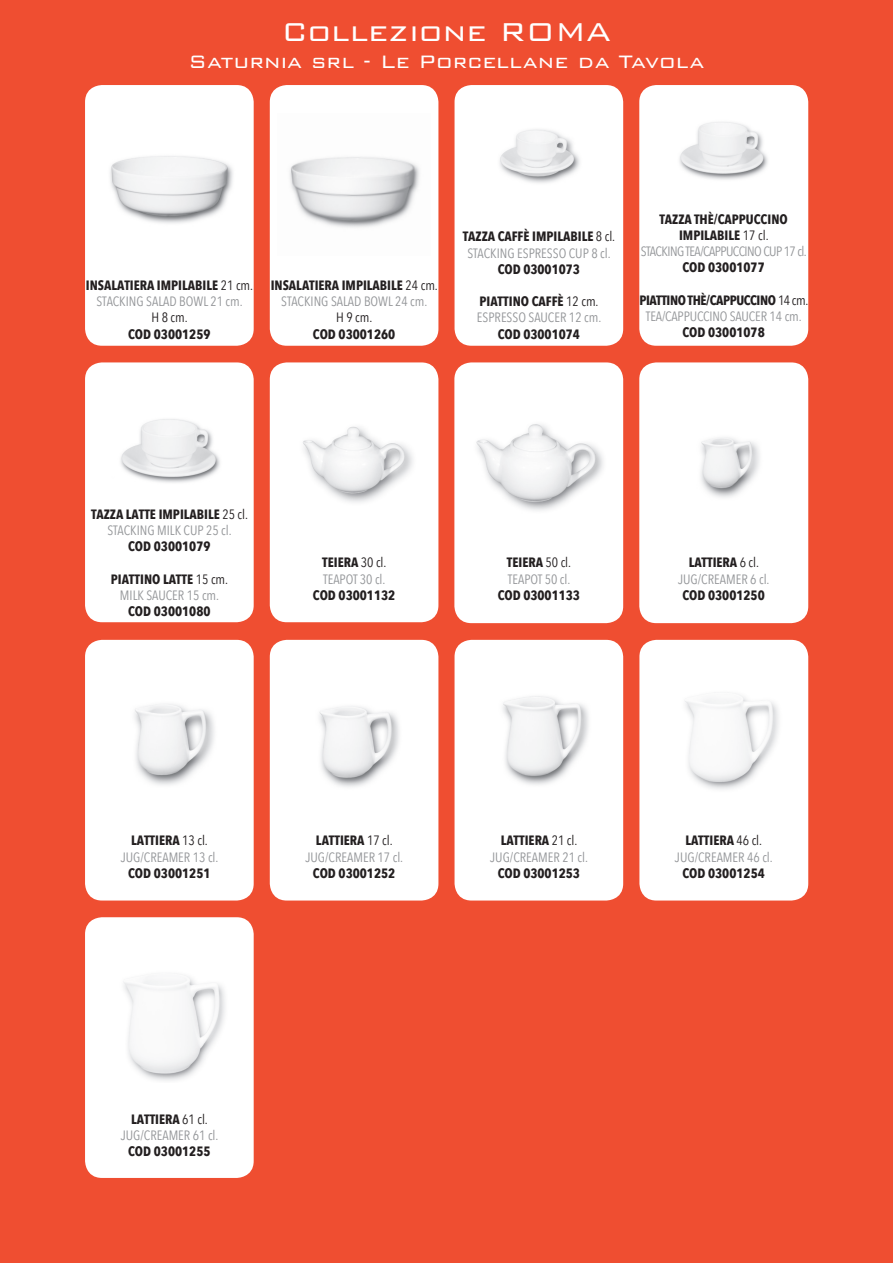
<style>
.page{position:relative;width:893px;height:1263px;background:#ef4e31}
.page>*{position:absolute;margin:0;border:0;box-sizing:border-box;transform-origin:0 0}
.t1{font:300 34.5px "Bank Gothic BT";color:#fff}
.t2{font:300 24px "Bank Gothic BT";color:#fff}
.t3{font:13.5px/16.2px "Avenir Next Condensed";color:#939598;text-align:center}
.t4{font:700 13.5px/16.2px "Avenir Next Condensed";color:#231f20;text-align:center}
.t5{font:13.5px/16.2px "Avenir Next Condensed";letter-spacing:-.04em;color:#939598;text-align:center}
.t6{font:13.5px "Avenir Next Condensed";color:#231f20}
.s1{font-weight:700;color:#231f20}
.s2{color:#231f20}
.s3{font-weight:400}
.s4{font-weight:400;color:#939598}
</style>
<div class="page">
<div style="left:85px;top:85px;width:169px;height:261px;background:#fff;border-radius:17px"></div>
<div style="left:85px;top:362px;width:169px;height:260px;background:#fff;border-radius:17px"></div>
<div style="left:639px;top:640px;width:169px;height:260px;background:#fff;border-radius:17px"></div>
<div style="left:85px;top:917px;width:169px;height:261px;background:#fff;border-radius:17px"></div>
<div style="left:270px;top:640px;width:168px;height:260px;background:#fff;border-radius:17px"></div>
<div style="left:455px;top:640px;width:168px;height:260px;background:#fff;border-radius:17px"></div>
<div style="left:85px;top:640px;width:169px;height:260px;background:#fff;border-radius:17px"></div>
<div style="left:270px;top:362px;width:168px;height:260px;background:#fff;border-radius:17px"></div>
<div style="left:270px;top:85px;width:168px;height:261px;background:#fff;border-radius:17px"></div>
<div style="left:455px;top:85px;width:168px;height:261px;background:#fff;border-radius:17px"></div>
<div style="left:639px;top:85px;width:169px;height:261px;background:#fff;border-radius:17px"></div>
<div style="left:639px;top:362px;width:169px;height:261px;background:#fff;border-radius:17px"></div>
<div style="left:454px;top:362px;width:169px;height:261px;background:#fff;border-radius:17px"></div>
<img style="left:110px;top:156px;width:123px;height:68px">
<img style="left:289px;top:157px;width:131px;height:71px">
<img style="left:499px;top:129px;width:81px;height:54px">
<img style="left:679px;top:122px;width:89px;height:58px">
<img style="left:120px;top:419px;width:100px;height:64px">
<img style="left:303px;top:426px;width:110px;height:77px">
<img style="left:476px;top:424px;width:127px;height:87px">
<img style="left:701px;top:437px;width:59px;height:61px">
<img style="left:134px;top:704px;width:80px;height:81px">
<img style="left:319px;top:706px;width:80px;height:81px">
<img style="left:503px;top:696px;width:86px;height:89px">
<img style="left:685px;top:695px;width:94px;height:95px">
<img style="left:123px;top:976px;width:102px;height:105px">
<h1 class="t1" style="left:282px;top:14px;width:331px">Collezione ROMA</h1>
<h2 class="t2" style="left:189px;top:49px;width:517px">Saturnia srl - Le Porcellane da Tavola</h2>
<p class="t3" style="left:86px;top:276px;width:169px"><span class="s1">INSALATIERA IMPILABILE</span> <span class="s2">21 cm.<br></span>STACKING SALAD BOWL 21 cm.</p>
<p class="t6" style="left:151px;top:306px;width:38px">H 8 cm.</p>
<p class="t4" style="left:128px;top:326px;width:84px">COD 03001259</p>
<p class="t3" style="left:271px;top:276px;width:169px"><span class="s1">INSALATIERA IMPILABILE</span> <span class="s2">24 cm.<br></span>STACKING SALAD BOWL 24 cm.</p>
<p class="t6" style="left:336px;top:306px;width:38px">H 9 cm.</p>
<p class="t4" style="left:313px;top:326px;width:84px">COD 03001260</p>
<p class="t3" style="left:463px;top:228px;width:154px"><span class="s1">TAZZA CAFFÈ IMPILABILE</span> <span class="s2">8 cl.<br></span>STACKING ESPRESSO CUP 8 cl.</p>
<p class="t4" style="left:498px;top:261px;width:84px">COD 03001073</p>
<p class="t3" style="left:477px;top:293px;width:126px;text-align:left"><span class="s1">PIATTINO CAFFÈ</span> <span class="s2">12 cm.<br></span>ESPRESSO SAUCER 12 cm.</p>
<p class="t4" style="left:498px;top:326px;width:84px">COD 03001074</p>
<p class="t5" style="left:641px;top:210px;width:167px"><span class="s1">TAZZA THÈ/CAPPUCCINO<br>IMPILABILE</span> <span class="s2">17 cl.<br></span>STACKING TEA/CAPPUCCINO CUP 17 cl.</p>
<p class="t4" style="left:682px;top:259px;width:84px">COD 03001077</p>
<p class="t3" style="left:639px;top:291px;width:170px"><span class="s1">PIATTINO THÈ/CAPPUCCINO</span> <span class="s2">14 cm.<br></span>TEA/CAPPUCCINO SAUCER 14 cm.</p>
<p class="t4" style="left:682px;top:324px;width:84px">COD 03001078</p>
<p class="t4" style="left:91px;top:506px;width:158px">TAZZA LATTE IMPILABILE <span class="s3">25 cl.<br></span><span class="s4">STACKING MILK CUP 25 cl.</span></p>
<p class="t4" style="left:128px;top:538px;width:84px">COD 03001079</p>
<p class="t3" style="left:111px;top:570px;width:119px"><span class="s1">PIATTINO LATTE</span> <span class="s2">15 cm.<br></span>MILK SAUCER 15 cm.</p>
<p class="t4" style="left:128px;top:603px;width:84px">COD 03001080</p>
<p class="t3" style="left:322px;top:554px;width:66px;text-align:left"><span class="s1">TEIERA</span> <span class="s2">30 cl.<br></span>TEAPOT 30 cl.</p>
<p class="t4" style="left:313px;top:587px;width:84px">COD 03001132</p>
<p class="t3" style="left:507px;top:554px;width:66px;text-align:left"><span class="s1">TEIERA</span> <span class="s2">50 cl.<br></span>TEAPOT 50 cl.</p>
<p class="t4" style="left:498px;top:587px;width:84px">COD 03001133</p>
<p class="t3" style="left:678px;top:554px;width:93px"><span class="s1">LATTIERA</span> <span class="s2">6 cl.<br></span>JUG/CREAMER 6 cl.</p>
<p class="t4" style="left:682px;top:587px;width:84px">COD 03001250</p>
<p class="t3" style="left:121px;top:832px;width:99px"><span class="s1">LATTIERA</span> <span class="s2">13 cl.<br></span>JUG/CREAMER 13 cl.</p>
<p class="t4" style="left:128px;top:865px;width:84px">COD 03001251</p>
<p class="t3" style="left:305px;top:832px;width:99px"><span class="s1">LATTIERA</span> <span class="s2">17 cl.<br></span>JUG/CREAMER 17 cl.</p>
<p class="t4" style="left:313px;top:865px;width:84px">COD 03001252</p>
<p class="t3" style="left:490px;top:832px;width:99px"><span class="s1">LATTIERA</span> <span class="s2">21 cl.<br></span>JUG/CREAMER 21 cl.</p>
<p class="t4" style="left:498px;top:865px;width:84px">COD 03001253</p>
<p class="t3" style="left:675px;top:832px;width:99px"><span class="s1">LATTIERA</span> <span class="s2">46 cl.<br></span>JUG/CREAMER 46 cl.</p>
<p class="t4" style="left:682px;top:865px;width:84px">COD 03001254</p>
<p class="t3" style="left:121px;top:1110px;width:99px"><span class="s1">LATTIERA</span> <span class="s2">61 cl.<br></span>JUG/CREAMER 61 cl.</p>
<p class="t4" style="left:128px;top:1143px;width:84px">COD 03001255</p>
</div>
